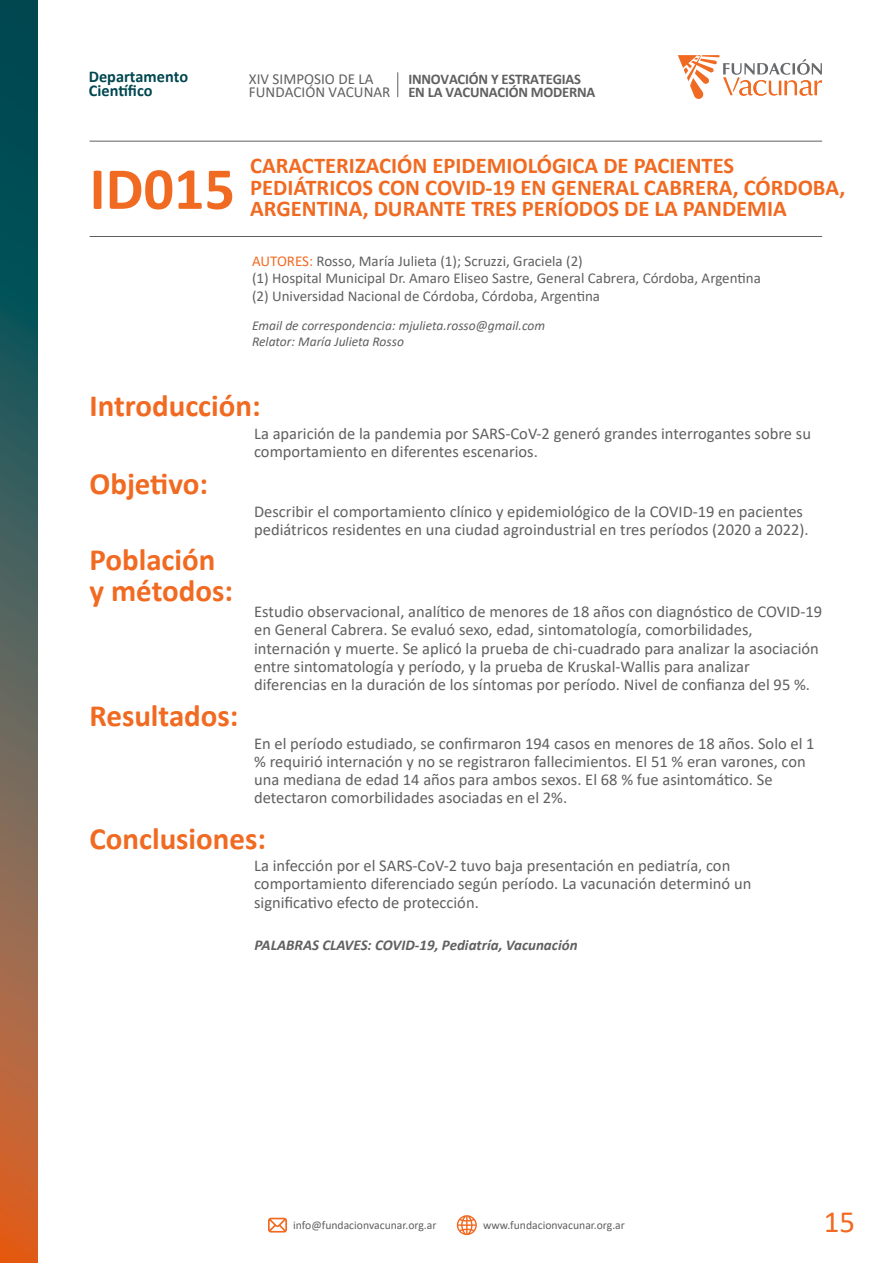
<style>
.page{position:relative;width:893px;height:1263px;background:#fff}
.page>*{position:absolute;margin:0;border:0;box-sizing:border-box;transform-origin:0 0}
.t1{font:700 60.15px "Calibri";color:#f16a21}
.t2{font:700 30.9px/30.3px "Calibri";color:#f16a21}
.t3{font:30.9px "Calibri";color:#f16a21}
.t4{font:700 22.65px/21.3px "Calibri";color:#f16a21}
.t5{font:16.5px/18.1px "Calibri";color:#606060}
.t6{font:700 16.5px/14.2px "Calibri";color:#004750}
.t7{font:15.3px/12.8px "Calibri";color:#606060}
.t8{font:15px/17.4px "Calibri";color:#606060}
.t9{font:italic 700 15px "Calibri";color:#606060}
.t10{font:700 14.7px/13.5px "Calibri";letter-spacing:-.015em;color:#606060}
.t11{font:italic 13.5px/16.2px "Calibri";color:#606060}
.t12{font:11.7px "Calibri";color:#606060}
.s1{color:#f16a21}
</style>
<div class="page">
<svg style="left:0;top:0;width:37px;height:1263px;background:#5b5e50"></svg>
<svg style="left:457px;top:1215px;width:20px;height:20px"></svg>
<svg style="left:268px;top:1218px;width:19px;height:14px"></svg>
<svg style="left:678px;top:55px;width:144px;height:44px"></svg>
<svg style="left:397px;top:72px;width:1px;height:25px"></svg>
<hr style="left:90px;top:236px;width:732px;height:1px;background:#606060">
<hr style="left:90px;top:141px;width:732px;height:1px;background:#606060">
<p class="t6" style="left:89px;top:69px;width:101px">Departamento<br>Científico</p>
<p class="t7" style="left:249px;top:72px;width:143px">XIV SIMPOSIO DE LA<br>FUNDACIÓN VACUNAR</p>
<p class="t10" style="left:408px;top:72px;width:188px">INNOVACIÓN Y ESTRATEGIAS<br>EN LA VACUNACIÓN MODERNA</p>
<h1 class="t1" style="left:90px;top:146px;width:147px">ID015</h1>
<h3 class="t4" style="left:250px;top:155px;width:596px">CARACTERIZACIÓN EPIDEMIOLÓGICA DE PACIENTES<br>PEDIÁTRICOS CON COVID-19 EN GENERAL CABRERA, CÓRDOBA,<br>ARGENTINA, DURANTE TRES PERÍODOS DE LA PANDEMIA</h3>
<p class="t8" style="left:252px;top:252px;width:510px"><span class="s1">AUTORES:</span> Rosso, María Julieta (1); Scruzzi, Graciela (2)<br>(1) Hospital Municipal Dr. Amaro Eliseo Sastre, General Cabrera, Córdoba, Argentina (2) Universidad Nacional de Córdoba, Córdoba, Argentina</p>
<p class="t11" style="left:252px;top:317px;width:295px">Email de correspondencia: mjulieta.rosso@gmail.com<br>Relator: María Julieta Rosso</p>
<h2 class="t2" style="left:89px;top:390px;width:173px">Introducción:</h2>
<p class="t5" style="left:254px;top:424px;width:558px">La aparición de la pandemia por SARS-CoV-2 generó grandes interrogantes sobre su comportamiento en diferentes escenarios.</p>
<h2 class="t2" style="left:89px;top:468px;width:120px">Objetivo:</h2>
<h2 class="t2" style="left:89px;top:544px;width:145px">Población y métodos:</h2>
<h2 class="t2" style="left:89px;top:700px;width:151px">Resultados:</h2>
<p class="t5" style="left:254px;top:502px;width:556px">Describir el comportamiento clínico y epidemiológico de la COVID-19 en pacientes pediátricos residentes en una ciudad agroindustrial en tres períodos (2020 a 2022).</p>
<p class="t5" style="left:254px;top:602px;width:569px">Estudio observacional, analítico de menores de 18 años con diagnóstico de COVID-19 en General Cabrera. Se evaluó sexo, edad, sintomatología, comorbilidades, internación y muerte. Se aplicó la prueba de chi-cuadrado para analizar la asociación entre sintomatología y período, y la prueba de Kruskal-Wallis para analizar diferencias en la duración de los síntomas por período. Nivel de confianza del 95 %.</p>
<p class="t5" style="left:254px;top:734px;width:562px">En el período estudiado, se confirmaron 194 casos en menores de 18 años. Solo el 1 % requirió internación y no se registraron fallecimientos. El 51 % eran varones, con una mediana de edad 14 años para ambos sexos. El 68 % fue asintomático. Se detectaron comorbilidades asociadas en el 2%.</p>
<h2 class="t2" style="left:89px;top:823px;width:178px">Conclusiones:</h2>
<p class="t5" style="left:254px;top:856px;width:499px">La infección por el SARS-CoV-2 tuvo baja presentación en pediatría, con comportamiento diferenciado según período. La vacunación determinó un significativo efecto de protección.</p>
<p class="t9" style="left:254px;top:934px;width:325px">PALABRAS CLAVES: COVID-19, Pediatría, Vacunación</p>
<p class="t12" style="left:293px;top:1216px;width:145px">info@fundacionvacunar.org.ar</p>
<p class="t12" style="left:483px;top:1216px;width:143px">www.fundacionvacunar.org.ar</p>
<h2 class="t3" style="left:824px;top:1200px;width:33px">15</h2>
</div>
